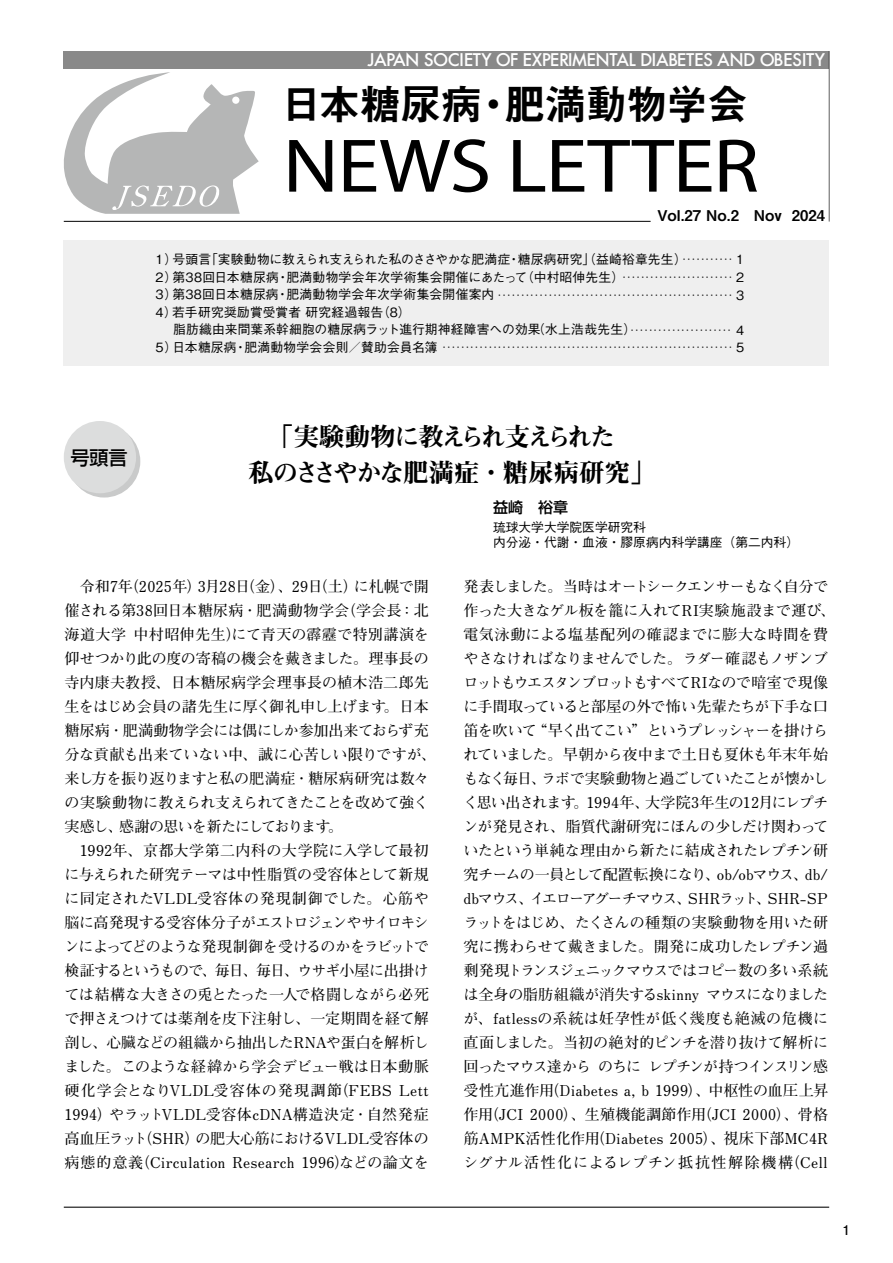
<style>
.page{position:relative;width:893px;height:1263px;background:#fff}
.page>*{position:absolute;margin:0;border:0;box-sizing:border-box;transform-origin:0 0}
.t1{font:42px "Midashi Go Pro MB31";letter-spacing:-.03em;color:#000}
.t2{font:25.5px/36px "Midashi Min Pro MA31";letter-spacing:-.06em;color:#000}
.t3{font:500 19.2px "Shin Go Pro";color:#000}
.t4{font:500 16.95px "Futura";letter-spacing:-.03em;color:#fff}
.t5{font:700 15px/24px "Futo Min A101 Pro";letter-spacing:-.01em;color:#000}
.t6{font:500 15px "Shin Go Pro";color:#000}
.t7{font:14.85px "Midashi Go Pro MB31";color:#000}
.t8{font:700 13.5px "Futo Go B101 Pro";color:#000}
.t9{font:500 12.75px "Gothic BBB Pro";letter-spacing:.01em;color:#000}
.t10{font:500 12.75px "Gothic BBB Pro";letter-spacing:-.01em;color:#000}
.t11{font:500 7.5px "Gothic BBB Pro";color:#000}
.s1{font-size:12.75px}
</style>
<div class="page">
<hr style="left:64px;top:1206px;width:765px;height:2px;background:#000">
<div style="left:64px;top:240px;width:765px;height:126px;background:#efefef"></div>
<div style="left:64px;top:51px;width:765px;height:17px;background:#898989"></div>
<svg style="left:63px;top:72px;width:196px;height:142px"></svg>
<hr style="left:64px;top:221px;width:587px;height:1px;background:#000">
<hr style="left:829px;top:51px;width:1px;height:171px;background:#000">
<svg style="left:289px;top:139px;width:468px;height:53px"></svg>
<div style="left:68px;top:425px;width:72px;height:72px;background:#c9caca;border-radius:50%"></div>
<div style="left:64px;top:421px;width:72px;height:72px;background:#dcdddd;border-radius:50%"></div>
<p class="t4" style="left:368px;top:48px;width:458px">JAPAN SOCIETY OF EXPERIMENTAL DIABETES AND OBESITY</p>
<h1 class="t1" style="left:281px;top:70px;width:469px">日本糖尿病・肥満動物学会</h1>
<p class="t7" style="left:657px;top:203px;width:169px">Vol.27 No.2 Nov 2024</p>
<p class="t10" style="left:153px;top:249px;width:535px">１）号頭言「実験動物に教えられ支えられた私のささやかな肥満症・糖尿病研究」（益崎裕章先生）</p>
<p class="t9" style="left:153px;top:267px;width:473px">２）第38回日本糖尿病・肥満動物学会年次学術集会開催にあたって（中村昭伸先生）</p>
<p class="t9" style="left:153px;top:284px;width:343px">３）第38回日本糖尿病・肥満動物学会年次学術集会開催案内</p>
<p class="t9" style="left:153px;top:302px;width:259px">４）若手研究奨励賞受賞者 研究経過報告（8）</p>
<p class="t9" style="left:149px;top:319px;width:489px">　　脂肪織由来間葉系幹細胞の糖尿病ラット進行期神経障害への効果（水上浩哉先生）</p>
<p class="t9" style="left:153px;top:337px;width:286px">５）日本糖尿病・肥満動物学会会則／賛助会員名簿</p>
<p class="t11" style="left:680px;top:254px;width:65px">・・・・・・・・・・・　<span class="s1">1</span></p>
<p class="t11" style="left:621px;top:271px;width:125px">・・・・・・・・・・・・・・・・・・・・・・・・　<span class="s1">2</span></p>
<p class="t11" style="left:496px;top:289px;width:250px">・・・・・・・・・・・・・・・・・・・・・・・・・・・・・・・・・・・・・・・・・・・・・・・・・・・　<span class="s1">3</span></p>
<p class="t11" style="left:628px;top:324px;width:117px">・・・・・・・・・・・・・・・・・・・・・・　<span class="s1">4</span></p>
<p class="t11" style="left:441px;top:341px;width:305px">・・・・・・・・・・・・・・・・・・・・・・・・・・・・・・・・・・・・・・・・・・・・・・・・・・・・・・・・・・・・・・・　<span class="s1">5</span></p>
<h2 class="t2" style="left:248px;top:416px;width:409px;text-indent:20px">「実験動物に教えられ支えられた<br>私のささやかな肥満症・糖尿病研究」</h2>
<p class="t6" style="left:493px;top:495px;width:76px">益崎　裕章</p>
<p class="t9" style="left:493px;top:532px;width:307px">内分泌・代謝・血液・膠原病内科学講座（第二内科）</p>
<p class="t5" style="left:65px;top:572px;width:373px">　令和7年（2025年）3月28日（金）、29日（土）に札幌で開催される第38回日本糖尿病・肥満動物学会（学会長：北海道大学 中村昭伸先生）にて青天の霹靂で特別講演を仰せつかり此の度の寄稿の機会を戴きました。理事長の寺内康夫教授、日本糖尿病学会理事長の植木浩二郎先生をはじめ会員の諸先生に厚く御礼申し上げます。日本糖尿病・肥満動物学会には偶にしか参加出来ておらず充分な貢献も出来ていない中、誠に心苦しい限りですが、来し方を振り返りますと私の肥満症・糖尿病研究は数々の実験動物に教えられ支えられてきたことを改めて強く実感し、感謝の思いを新たにしております。<br>　1992年、京都大学第二内科の大学院に入学して最初に与えられた研究テーマは中性脂質の受容体として新規に同定されたVLDL受容体の発現制御でした。心筋や脳に高発現する受容体分子がエストロジェンやサイロキシンによってどのような発現制御を受けるのかをラビットで検証するというもので、毎日、毎日、ウサギ小屋に出掛けては結構な大きさの兎とたった一人で格闘しながら必死で押さえつけては薬剤を皮下注射し、一定期間を経て解剖し、心臓などの組織から抽出したRNAや蛋白を解析しました。このような経緯から学会デビュー戦は日本動脈硬化学会となりVLDL受容体の発現調節（FEBS Lett<br>1994）やラットVLDL受容体cDNA構造決定・自然発症高血圧ラット（SHR）の肥大心筋におけるVLDL受容体の病態的意義（Circulation Research 1996）などの論文を</p>
<p class="t5" style="left:463px;top:572px;width:374px">発表しました。当時はオートシークエンサーもなく自分で作った大きなゲル板を籠に入れてRI実験施設まで運び、電気泳動による塩基配列の確認までに膨大な時間を費やさなければなりませんでした。ラダー確認もノザンブロットもウエスタンブロットもすべてRIなので暗室で現像に手間取っていると部屋の外で怖い先輩たちが下手な口笛を吹いて“早く出てこい”というプレッシャーを掛けられていました。早朝から夜中まで土日も夏休も年末年始もなく毎日、ラボで実験動物と過ごしていたことが懐かしく思い出されます。1994年、大学院3年生の12月にレプチンが発見され、脂質代謝研究にほんの少しだけ関わっていたという単純な理由から新たに結成されたレプチン研究チームの一員として配置転換になり、ob/obマウス、db/ dbマウス、イエローアグーチマウス、SHRラット、SHR-SPラットをはじめ、たくさんの種類の実験動物を用いた研究に携わらせて戴きました。開発に成功したレプチン過剰発現トランスジェニックマウスではコピー数の多い系統は全身の脂肪組織が消失するskinny マウスになりましたが、fatlessの系統は妊孕性が低く幾度も絶滅の危機に直面しました。当初の絶対的ピンチを潜り抜けて解析に回ったマウス達から のちに レプチンが持つインスリン感受性亢進作用（Diabetes a, b 1999）、中枢性の血圧上昇作用（JCI 2000）、生殖機能調節作用（JCI 2000）、骨格筋AMPK活性化作用（Diabetes 2005）、視床下部MC4Rシグナル活性化によるレプチン抵抗性解除機構（Cell</p>
<p class="t3" style="left:70px;top:442px;width:59px">号頭言</p>
<p class="t8" style="left:842px;top:1219px;width:9px">1</p>
</div>
